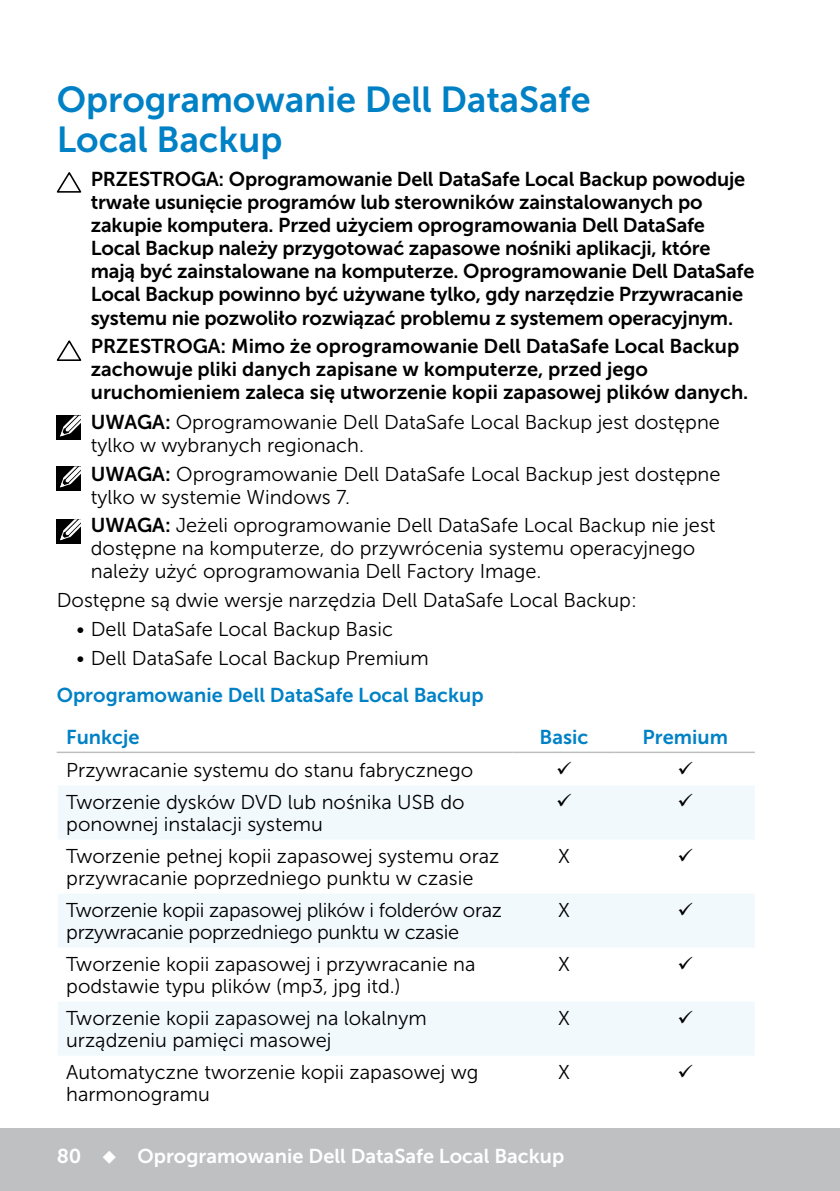
<style>
.page{position:relative;width:840px;height:1191px;background:#fff}
.page>*{position:absolute;margin:0;border:0;box-sizing:border-box;transform-origin:0 0}
.t1{font:36px/40px "Museo Sans For Dell 700";color:#0081c6}
.t2{font:20px/22px "Museo Sans For Dell 300";color:#000}
.t3{font:20px/23px "Museo Sans For Dell 700";letter-spacing:-.01em;color:#000}
.t4{font:20px/22px "Museo Sans For Dell 300";letter-spacing:-.02em;color:#000}
.t5{font:20px/41.6px "Museo Sans For Dell 700";color:#0081c6}
.t6{font:20px "Museo Sans For Dell 700";color:#fff}
.s1{font-family:"Museo Sans For Dell 700"}
</style>
<div class="page">
<div style="left:0;top:1128px;width:839px;height:63px;background:#bec0c2"></div>
<svg style="left:58px;top:786px;width:696px;height:269px;fill:#f2f9fc"></svg>
<hr style="left:57px;top:751px;width:455px;height:2px;background:#bcbec0">
<hr style="left:512px;top:751px;width:103px;height:2px;background:#bcbec0">
<hr style="left:615px;top:751px;width:139px;height:2px;background:#bcbec0">
<svg style="left:57px;top:172px;width:24px;height:21px"></svg>
<svg style="left:57px;top:340px;width:24px;height:21px"></svg>
<div style="left:57px;top:415px;width:24px;height:25px;background:#000"></div>
<svg style="left:60px;top:415px;width:21px;height:22px"></svg>
<div style="left:57px;top:466px;width:24px;height:25px;background:#000"></div>
<svg style="left:60px;top:466px;width:21px;height:22px"></svg>
<div style="left:57px;top:519px;width:24px;height:24px;background:#000"></div>
<svg style="left:60px;top:519px;width:21px;height:22px"></svg>
<svg style="left:557px;top:794px;width:14px;height:13px"></svg>
<svg style="left:678px;top:794px;width:14px;height:13px"></svg>
<svg style="left:678px;top:848px;width:14px;height:13px"></svg>
<svg style="left:678px;top:902px;width:14px;height:13px"></svg>
<svg style="left:678px;top:956px;width:14px;height:13px"></svg>
<svg style="left:678px;top:1010px;width:14px;height:13px"></svg>
<h1 class="t1" style="left:57px;top:80px;width:535px">Oprogramowanie Dell DataSafe<br>Local Backup</h1>
<p class="t3" style="left:91px;top:168px;width:664px">PRZESTROGA: Oprogramowanie Dell DataSafe Local Backup powoduje trwałe usunięcie programów lub sterowników zainstalowanych po zakupie komputera. Przed użyciem oprogramowania Dell DataSafe Local Backup należy przygotować zapasowe nośniki aplikacji, które mają być zainstalowane na komputerze. Oprogramowanie Dell DataSafe Local Backup powinno być używane tylko, gdy narzędzie Przywracanie systemu nie pozwoliło rozwiązać problemu z systemem operacyjnym.</p>
<p class="t3" style="left:91px;top:335px;width:658px">PRZESTROGA: Mimo że oprogramowanie Dell DataSafe Local Backup zachowuje pliki danych zapisane w komputerze, przed jego uruchomieniem zaleca się utworzenie kopii zapasowej plików danych.</p>
<p class="t2" style="left:91px;top:410px;width:630px;line-height:23px"><span class="s1">UWAGA:</span> Oprogramowanie Dell DataSafe Local Backup jest dostępne tylko w wybranych regionach.</p>
<p class="t2" style="left:91px;top:462px;width:631px;line-height:23px"><span class="s1">UWAGA:</span> Oprogramowanie Dell DataSafe Local Backup jest dostępne tylko w systemie Windows 7.</p>
<p class="t2" style="left:91px;top:514px;width:626px;line-height:23px"><span class="s1">UWAGA:</span> Jeżeli oprogramowanie Dell DataSafe Local Backup nie jest dostępne na komputerze, do przywrócenia systemu operacyjnego należy użyć oprogramowania Dell Factory Image.</p>
<p class="t2" style="left:57px;top:589px;width:581px">Dostępne są dwie wersje narzędzia Dell DataSafe Local Backup:</p>
<p class="t2" style="left:77px;top:618px;width:318px">• Dell DataSafe Local Backup Basic</p>
<p class="t2" style="left:77px;top:647px;width:353px">• Dell DataSafe Local Backup Premium</p>
<p class="t5" style="left:66px;top:674px;width:418px;text-indent:-10px">Oprogramowanie Dell DataSafe Local Backup<br>Funkcje</p>
<p class="t5" style="left:539px;top:716px;width:50px">Basic</p>
<p class="t5" style="left:642px;top:716px;width:87px">Premium</p>
<p class="t2" style="left:66px;top:759px;width:408px">Przywracanie systemu do stanu fabrycznego</p>
<p class="t2" style="left:66px;top:791px;width:399px">Tworzenie dysków DVD lub nośnika USB do ponownej instalacji systemu</p>
<p class="t2" style="left:66px;top:845px;width:434px">Tworzenie pełnej kopii zapasowej systemu oraz przywracanie poprzedniego punktu w czasie</p>
<p class="t2" style="left:557px;top:845px;width:13px">X</p>
<p class="t4" style="left:66px;top:899px;width:437px">Tworzenie kopii zapasowej plików i folderów oraz przywracanie poprzedniego punktu w czasie</p>
<p class="t2" style="left:557px;top:899px;width:13px">X</p>
<p class="t2" style="left:66px;top:953px;width:410px">Tworzenie kopii zapasowej i przywracanie na podstawie typu plików (mp3, jpg itd.)</p>
<p class="t2" style="left:557px;top:953px;width:13px">X</p>
<p class="t2" style="left:66px;top:1007px;width:362px">Tworzenie kopii zapasowej na lokalnym urządzeniu pamięci masowej</p>
<p class="t2" style="left:557px;top:1007px;width:13px">X</p>
<p class="t2" style="left:66px;top:1061px;width:413px">Automatyczne tworzenie kopii zapasowej wg harmonogramu</p>
<p class="t2" style="left:557px;top:1061px;width:13px">X</p>
<p class="t6" style="left:57px;top:1144px;width:508px">80 ◆ Oprogramowanie Dell DataSafe Local Backup</p>
</div>
